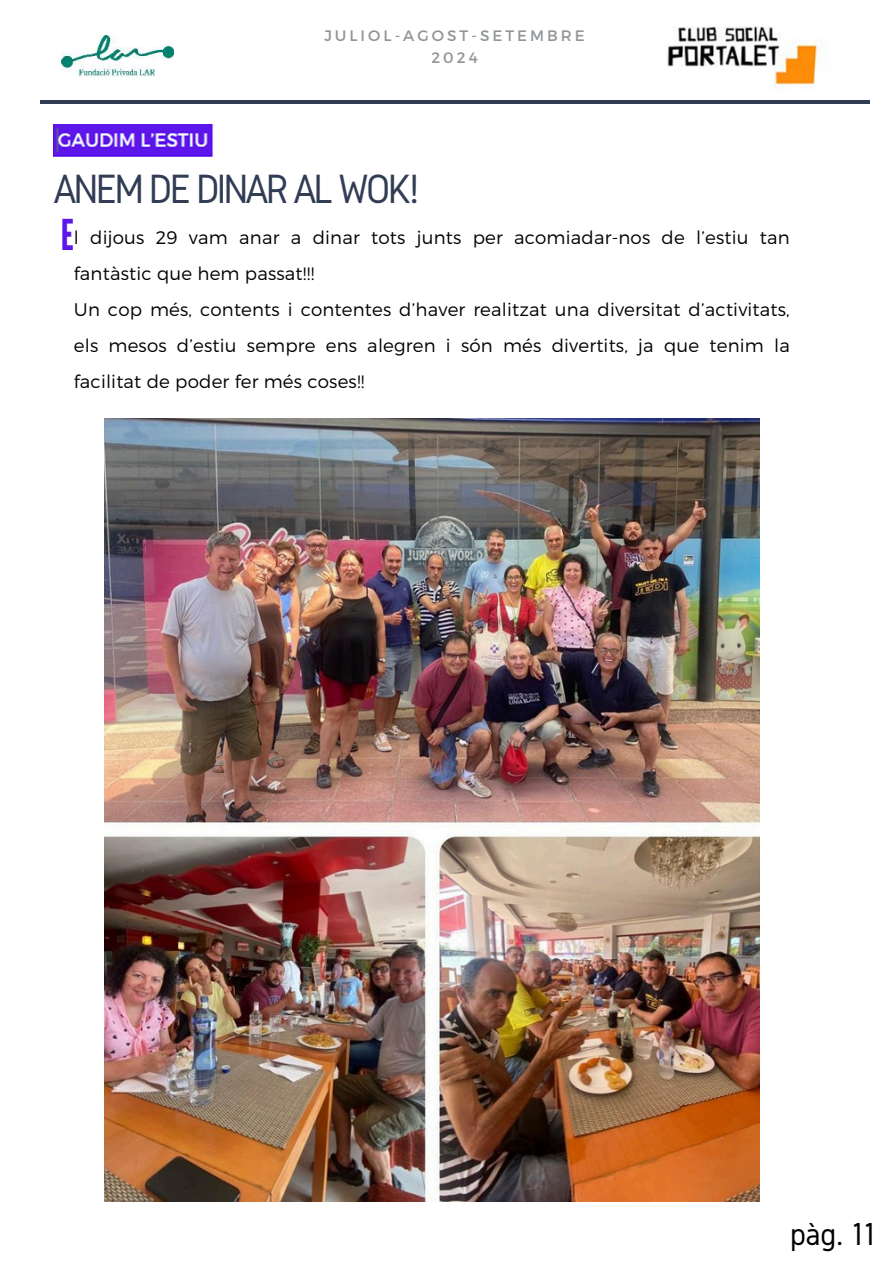
<style>
.page{position:relative;width:894px;height:1264px;background:#fff}
.page>*{position:absolute;margin:0;border:0;box-sizing:border-box;transform-origin:0 0}
.t1{font:42.45px "Gidole";letter-spacing:-.07em;color:#313c55}
.t2{font:42.45px "League Gothic";color:#5e17eb}
.t3{font:33px "Gidole";color:#000}
.t4{font:300 18.15px/36px "Montserrat";letter-spacing:.01em;color:#000}
.t5{font:15.15px "Montserrat";letter-spacing:.2em;color:#919597}
</style>
<div class="page">
<img style="left:62px;top:36px;width:111px;height:41px">
<img style="left:667px;top:26px;width:161px;height:64px">
<hr style="left:40px;top:100px;width:829px;height:4px;background:#313c55">
<img style="left:105px;top:418px;width:653px;height:783px">
<img style="left:53px;top:125px;width:161px;height:31px">
<h3 class="t5" style="left:324px;top:26px;width:262px">JULIOL-AGOST-SETEMBRE</h3>
<p class="t5" style="left:431px;top:48px;width:48px">2024</p>
<p class="t1" style="left:53px;top:165px;width:368px">ANEM DE DINAR AL WOK!</p>
<h1 class="t2" style="left:61px;top:210px;width:15px">E</h1>
<p class="t4" style="left:74px;top:219px;width:717px">l dijous 29 vam anar a dinar tots junts per acomiadar-nos de l’estiu tan fantàstic que hem passat!!!<br>Un cop més, contents i contentes d’haver realitzat una diversitat d’activitats, els mesos d’estiu sempre ens alegren i són més divertits, ja que tenim la facilitat de poder fer més coses!!</p>
<p class="t3" style="left:789px;top:1215px;width:87px">pàg. 11</p>
</div>
